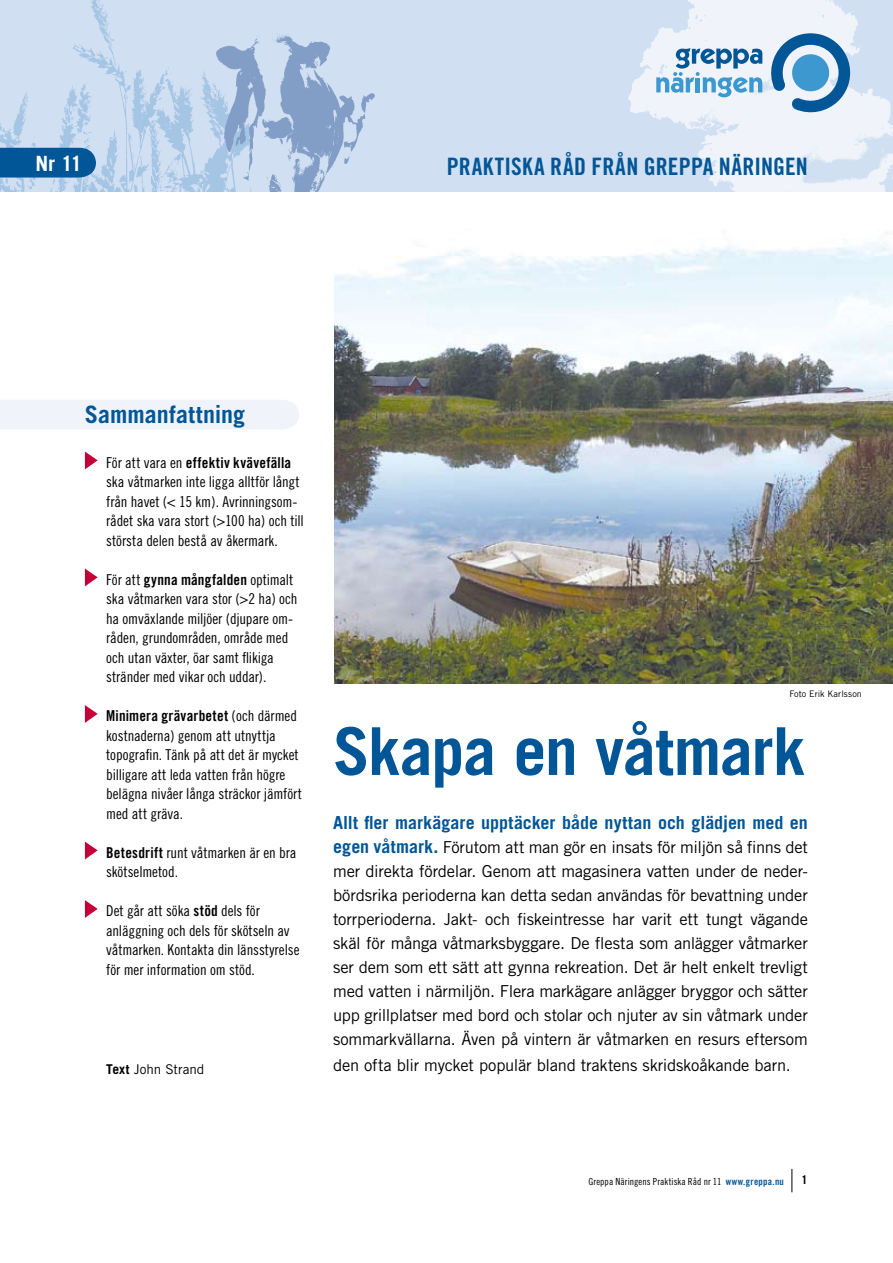
<style>
.page{position:relative;width:893px;height:1263px;background:#fff}
.page>*{position:absolute;margin:0;border:0;box-sizing:border-box;transform-origin:0 0}
.t1{font:700 66px "Trade Gothic";letter-spacing:-.015em;color:#005697}
.t2{font:24px "Trade Gothic Bold Cond Twenty";letter-spacing:.015em;color:#005697}
.t3{font:700 24px "Trade Gothic";color:#005697}
.t4{font:700 21px "Trade Gothic";color:#fff}
.t5{font:700 18px "Trade Gothic";color:#005697}
.t6{font:16.5px/24px "Trade Gothic";letter-spacing:-.015em;color:#000;text-align:justify}
.t7{font:15px/19.5px "Trade Gothic Cond Eighteen";letter-spacing:-.005em;color:#000}
.t8{font:15px "Trade Gothic Bold Cond Twenty";letter-spacing:.01em;color:#000}
.t9{font:13.5px "Trade Gothic";letter-spacing:-.005em;color:#000}
.t10{font:9.75px "Trade Gothic Cond Eighteen";letter-spacing:.005em;color:#000}
.t11{font:9px "Trade Gothic";letter-spacing:.01em;color:#000}
.s1{font-family:"Trade Gothic Cond Eighteen"}
.s2{font-family:"Trade Gothic Bold Cond Twenty"}
.s3{font-weight:700}
.s4{font-weight:700;font-size:18px;color:#005697}
.s5{font-family:"Trade Gothic Bold Cond Twenty";color:#005697}
</style>
<div class="page">
<svg style="left:792px;top:1169px;width:1px;height:23px"></svg>
<div style="left:0;top:400px;width:299px;height:29px;background:#f0f4fa"></div>
<div style="left:0;top:0;width:893px;height:191px;background:#d0dff1"></div>
<img style="left:0;top:0;width:213px;height:191px">
<img style="left:213px;top:33px;width:162px;height:158px">
<img style="left:628px;top:0;width:265px;height:191px">
<svg style="left:656px;top:48px;width:106px;height:49px;background:#a1c5df"></svg>
<svg style="left:768px;top:33px;width:82px;height:82px;background:#82b0d2"></svg>
<img style="left:334px;top:242px;width:559px;height:442px">
<svg style="left:85px;top:452px;width:13px;height:17px"></svg>
<svg style="left:85px;top:569px;width:13px;height:17px"></svg>
<svg style="left:85px;top:705px;width:13px;height:18px"></svg>
<svg style="left:85px;top:842px;width:13px;height:17px"></svg>
<svg style="left:85px;top:900px;width:13px;height:18px"></svg>
<svg style="left:0;top:148px;width:96px;height:30px;background:#095c9b"></svg>
<p class="t4" style="left:36px;top:150px;width:34px">Nr 11</p>
<h2 class="t2" style="left:447px;top:152px;width:363px">Praktiska råd från Greppa Näringen</h2>
<h2 class="t3" style="left:85px;top:399px;width:162px">Sammanfattning</h2>
<p class="t8" style="left:106px;top:453px;width:187px"><span class="s1">För att vara en</span> effektiv kvävefälla</p>
<p class="t7" style="left:106px;top:472px;width:199px">ska våtmarken inte ligga alltför långt från havet (&lt; 15 km). Avrinningsom&shy;rådet ska vara stort (&gt;100 ha) och till största delen bestå av åkermark.</p>
<p class="t8" style="left:106px;top:570px;width:189px"><span class="s1">För att</span> gynna mångfalden <span class="s1">optimalt</span></p>
<p class="t7" style="left:106px;top:589px;width:193px">ska våtmarken vara stor (&gt;2 ha) och ha omväxlande miljöer (djupare om&shy;råden, grundområden, område med och utan växter, öar samt flikiga stränder med vikar och uddar).</p>
<p class="t8" style="left:106px;top:707px;width:192px">Minimera grävarbetet <span class="s1">(och därmed</span></p>
<p class="t7" style="left:106px;top:726px;width:197px">kostnaderna) genom att utnyttja topografin. Tänk på att det är mycket billigare att leda vatten från högre belägna nivåer långa sträckor jämfört med att gräva.</p>
<p class="t7" style="left:106px;top:843px;width:192px"><span class="s2">Betesdrift</span> runt våtmarken är en bra skötselmetod.</p>
<p class="t7" style="left:106px;top:901px;width:195px">Det går att söka <span class="s2">stöd</span> dels för anläggning och dels för skötseln av våtmarken. Kontakta din länsstyrelse för mer information om stöd.</p>
<p class="t9" style="left:106px;top:1060px;width:99px"><span class="s3">Text</span> John Strand</p>
<p class="t11" style="left:789px;top:689px;width:74px">Foto Erik Karlsson</p>
<h1 class="t1" style="left:333px;top:711px;width:474px">Skapa en våtmark</h1>
<p class="t5" style="left:333px;top:812px;width:476px">Allt fler markägare upptäcker både nyttan och glädjen med en</p>
<p class="t6" style="left:333px;top:835px;width:476px"><span class="s4">egen våtmark.</span> Förutom att man gör en insats för miljön så finns det mer direkta fördelar. Genom att magasinera vatten under de neder&shy;bördsrika perioderna kan detta sedan användas för bevattning under torrperioderna. Jakt- och fiskeintresse har varit ett tungt vägande skäl för många våtmarksbyggare. De flesta som anlägger våtmarker ser dem som ett sätt att gynna rekreation. Det är helt enkelt trevligt med vatten i närmiljön. Flera markägare anlägger bryggor och sätter upp grillplatser med bord och stolar och njuter av sin våtmark under sommarkvällarna. Även på vintern är våtmarken en resurs eftersom</p>
<p class="t6" style="left:333px;top:1052px;width:459px">den ofta blir mycket populär bland traktens skridskoåkande barn.</p>
<p class="t10" style="left:588px;top:1175px;width:197px">Greppa Näringens Praktiska Råd nr 11 <span class="s5">www.greppa.nu</span></p>
</div>
